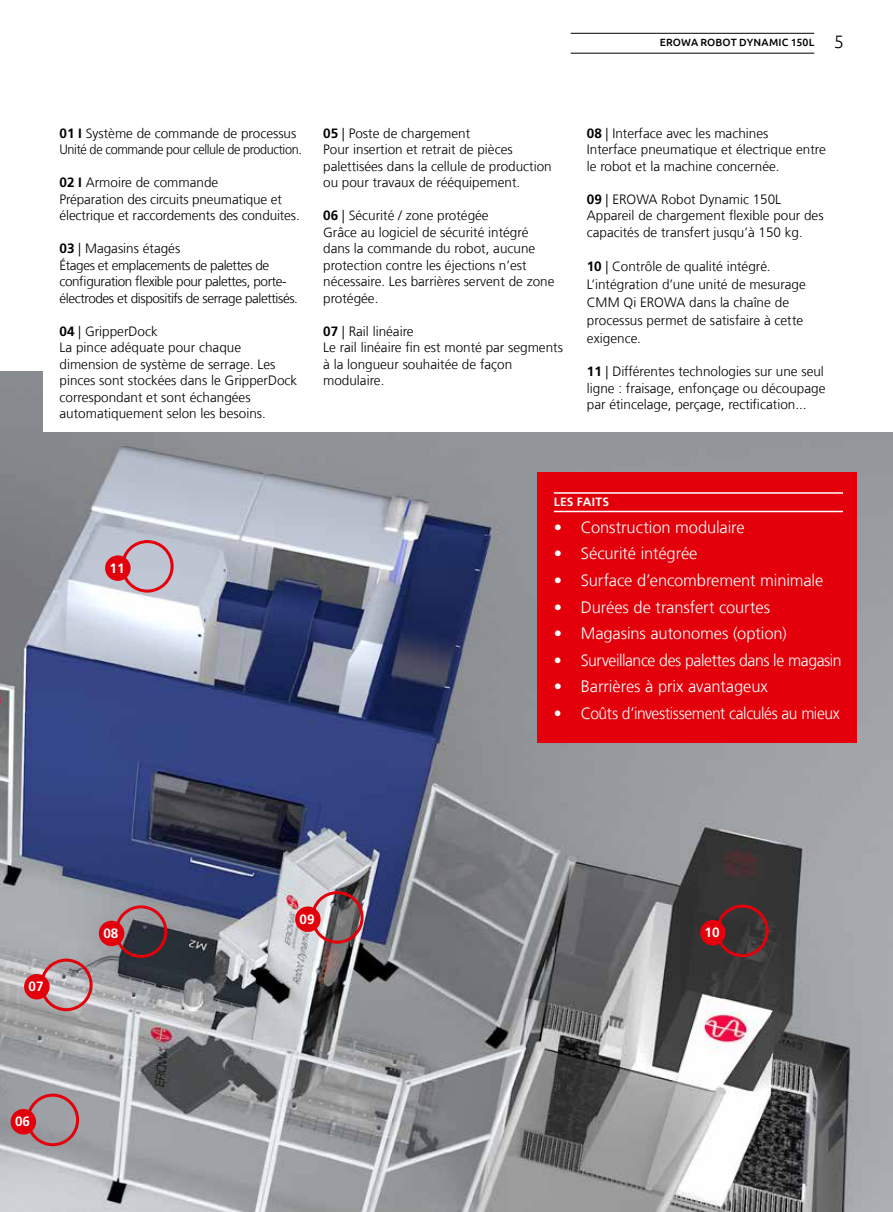
<style>
.page{position:relative;width:893px;height:1212px;background:#fff}
.page>*{position:absolute;margin:0;border:0;box-sizing:border-box;transform-origin:0 0}
.t1{font:300 16.5px "Frutiger LT Com";letter-spacing:-.01em;color:#fff}
.t2{font:300 16.5px "Frutiger LT Com";letter-spacing:-.03em;color:#fff;scale:.96 1}
.t3{font:300 16.5px "Frutiger LT Com";letter-spacing:-.01em;color:#fff;scale:.95 1}
.t4{font:300 13.5px/16.5px "Frutiger LT Com";color:#000}
.t5{font:300 13.5px/16.5px "Frutiger LT Com";letter-spacing:-.03em;color:#000}
.t6{font:700 13.5px "Frutiger LT Com";color:#fff}
.t7{font:700 12px "Frutiger LT Com";letter-spacing:.025em;color:#fff}
.t8{font:500 10.5px "Ubuntu";letter-spacing:.015em;color:#000}
.s1{font-weight:300;font-size:18px}
.s2{font-weight:700}
</style>
<div class="page">
<img style="left:0;top:372px;width:893px;height:840px">
<hr style="left:571px;top:33px;width:243px;height:1px;background:#000">
<hr style="left:571px;top:53px;width:243px;height:1px;background:#000">
<div style="left:115px;top:905px;width:52px;height:53px;border:3px solid #e3000b;border-radius:50%"></div>
<div style="left:99px;top:921px;width:25px;height:25px;background:#e3000b;border-radius:50%"></div>
<div style="left:40px;top:958px;width:53px;height:53px;border:3px solid #e3000b;border-radius:50%"></div>
<div style="left:24px;top:974px;width:26px;height:25px;background:#e3000b;border-radius:50%"></div>
<div style="left:121px;top:540px;width:53px;height:53px;border:3px solid #e3000b;border-radius:50%"></div>
<div style="left:105px;top:555px;width:26px;height:26px;background:#e3000b;border-radius:50%"></div>
<div style="left:27px;top:1093px;width:52px;height:53px;border:3px solid #e3000b;border-radius:50%"></div>
<div style="left:311px;top:891px;width:53px;height:53px;border:3px solid #e3000b;border-radius:50%"></div>
<div style="left:295px;top:906px;width:26px;height:26px;background:#e3000b;border-radius:50%"></div>
<div style="left:716px;top:904px;width:53px;height:53px;border:3px solid #e3000b;border-radius:50%"></div>
<div style="left:700px;top:920px;width:26px;height:25px;background:#e3000b;border-radius:50%"></div>
<div style="left:11px;top:1109px;width:25px;height:25px;background:#e3000b;border-radius:50%"></div>
<div style="left:44px;top:115px;width:849px;height:317px;background:#fff"></div>
<div style="left:537px;top:473px;width:319px;height:270px;background:#e3000b"></div>
<hr style="left:554px;top:492px;width:289px;height:2px;background:#fff">
<hr style="left:554px;top:511px;width:289px;height:1px;background:#fff">
<p class="t8" style="left:660px;top:36px;width:186px">EROWA ROBOT DYNAMIC 150L <span class="s1">5</span></p>
<p class="t5" style="left:60px;top:125px;width:244px"><span class="s2">01 I</span> Système de commande de processus<br>Unité de commande pour cellule de production.</p>
<p class="t4" style="left:60px;top:174px;width:242px"><span class="s2">02 I</span> Armoire de commande<br>Préparation des circuits pneumatique et électrique et raccordements des conduites.</p>
<p class="t5" style="left:60px;top:240px;width:240px"><span class="s2">03</span> | Magasins étagés<br>Étages et emplacements de palettes de configuration flexible pour palettes, porte&shy;électrodes et dispositifs de serrage palettisés.</p>
<p class="t4" style="left:60px;top:323px;width:239px"><span class="s2">04</span> | GripperDock<br>La pince adéquate pour chaque dimension de système de serrage. Les pinces sont stockées dans le GripperDock correspondant et sont échangées automatiquement selon les besoins.</p>
<p class="t4" style="left:323px;top:125px;width:230px"><span class="s2">05</span> | Poste de chargement<br>Pour insertion et retrait de pièces palettisées dans la cellule de production ou pour travaux de rééquipement.</p>
<p class="t4" style="left:323px;top:207px;width:233px"><span class="s2">06</span> | Sécurité / zone protégée<br>Grâce au logiciel de sécurité intégré dans la commande du robot, aucune protection contre les éjections n’est nécessaire. Les barrières servent de zone protégée.</p>
<p class="t4" style="left:323px;top:323px;width:241px"><span class="s2">07</span> | Rail linéaire<br>Le rail linéaire fin est monté par segments à la longueur souhaitée de façon modulaire.</p>
<p class="t4" style="left:587px;top:125px;width:241px"><span class="s2">08</span> | Interface avec les machines<br>Interface pneumatique et électrique entre le robot et la machine concernée.</p>
<p class="t4" style="left:587px;top:191px;width:238px"><span class="s2">09</span> | EROWA Robot Dynamic 150L<br>Appareil de chargement flexible pour des capacités de transfert jusqu’à 150 kg.</p>
<p class="t4" style="left:587px;top:258px;width:221px;line-height:18px"><span class="s2">10</span> | Contrôle de qualité intégré.<br>L’intégration d’une unité de mesurage<br>CMM Qi EROWA dans la chaîne de processus permet de satisfaire à cette exigence.</p>
<p class="t4" style="left:587px;top:363px;width:240px;text-align:justify"><span class="s2">11</span> | Différentes technologies sur une seul ligne : fraisage, enfonçage ou découpage par étincelage, perçage, rectification...</p>
<p class="t6" style="left:110px;top:560px;width:17px">11</p>
<p class="t7" style="left:554px;top:495px;width:57px">LES FAITS</p>
<p class="t1" style="left:554px;top:518px;width:192px">• Construction modulaire</p>
<p class="t1" style="left:554px;top:544px;width:145px">• Sécurité intégrée</p>
<p class="t1" style="left:554px;top:571px;width:271px">• Surface d’encombrement minimale</p>
<p class="t1" style="left:554px;top:597px;width:218px">• Durées de transfert courtes</p>
<p class="t1" style="left:554px;top:624px;width:234px">• Magasins autonomes (option)</p>
<p class="t2" style="left:554px;top:650px;width:301px">• Surveillance des palettes dans le magasin</p>
<p class="t1" style="left:554px;top:677px;width:216px">• Barrières à prix avantageux</p>
<p class="t3" style="left:554px;top:703px;width:303px">• Coûts d’investissement calculés au mieux</p>
<p class="t6" style="left:29px;top:979px;width:17px">07</p>
<p class="t6" style="left:15px;top:1114px;width:17px">06</p>
<p class="t6" style="left:103px;top:925px;width:17px">08</p>
<p class="t6" style="left:300px;top:911px;width:17px">09</p>
<p class="t6" style="left:705px;top:925px;width:17px">10</p>
</div>
